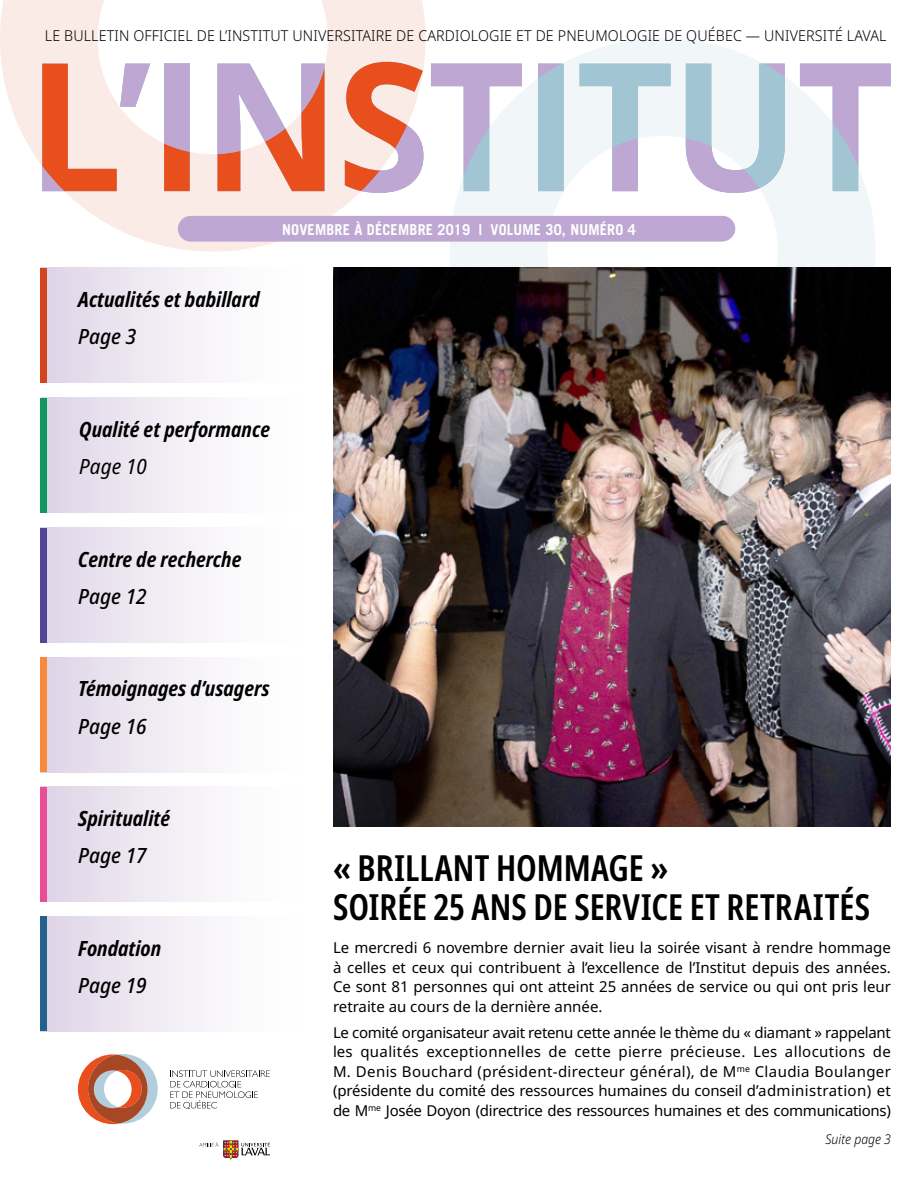
<style>
.page{position:relative;width:918px;height:1188px;background:#fff}
.page>*{position:absolute;margin:0;border:0;box-sizing:border-box;transform-origin:0 0}
.t1{font:600 extra-condensed 36px/39px "Noto Sans";color:#000}
.t2{font:italic 700 condensed 21px "Noto Sans";color:#000}
.t3{font:italic 500 semi-condensed 21px "Noto Sans";color:#000}
.t4{font:italic semi-condensed 21px "Noto Sans";color:#000}
.t5{font:15px/19.5px "Noto Sans";letter-spacing:-.02em;color:#000;text-align:justify}
.t6{font:300 15px "Noto Sans";letter-spacing:.01em;color:#000;scale:.95 1}
.t7{font:700 15px "Trade Gothic";letter-spacing:.015em;color:#fff;scale:.96 1}
.t8{font:italic 300 13.5px "Noto Sans";color:#000;scale:.9 1}
</style>
<div class="page">
<div style="left:42px;top:398px;width:264px;height:115px;background:linear-gradient(to right,#e0d6e8,#fff)"></div>
<div style="left:40px;top:916px;width:265px;height:115px;background:linear-gradient(to right,#e0d6e8,#fff)"></div>
<div style="left:40px;top:787px;width:265px;height:115px;background:linear-gradient(to right,#e0d6e8,#fff)"></div>
<div style="left:40px;top:658px;width:265px;height:115px;background:linear-gradient(to right,#e0d6e8,#fff)"></div>
<div style="left:40px;top:528px;width:265px;height:114px;background:linear-gradient(to right,#e1d8e9,#fff)"></div>
<div style="left:40px;top:268px;width:265px;height:115px;background:linear-gradient(to right,#e0d6e8,#fff)"></div>
<svg style="left:0;top:0;width:426px;height:252px"></svg>
<svg style="left:42px;top:62px;width:849px;height:131px;fill:#faebe6"></svg>
<svg style="left:450px;top:38px;width:425px;height:230px"></svg>
<svg style="left:522px;top:64px;width:278px;height:127px;fill:#f1f6f8"></svg>
<svg style="left:431px;top:64px;width:91px;height:127px"></svg>
<svg style="left:538px;top:64px;width:26px;height:127px;background:#a3c3d3"></svg>
<svg style="left:345px;top:62px;width:78px;height:131px;background:#e7a396"></svg>
<svg style="left:42px;top:64px;width:108px;height:127px;background:#efb7aa"></svg>
<svg style="left:218px;top:64px;width:106px;height:127px"></svg>
<svg style="left:164px;top:64px;width:26px;height:127px;background:#cb8a96"></svg>
<svg style="left:686px;top:64px;width:99px;height:129px"></svg>
<svg style="left:800px;top:64px;width:91px;height:127px"></svg>
<svg style="left:580px;top:64px;width:91px;height:127px"></svg>
<div style="left:178px;top:216px;width:557px;height:26px;background:#bea8d3"></div>
<svg style="left:199px;top:1140px;width:71px;height:20px"></svg>
<svg style="left:170px;top:1070px;width:100px;height:38px"></svg>
<svg style="left:78px;top:1054px;width:80px;height:70px"></svg>
<div style="left:41px;top:916px;width:6px;height:115px;background:#24618e"></div>
<div style="left:41px;top:787px;width:6px;height:115px;background:#e94d97"></div>
<div style="left:41px;top:657px;width:6px;height:115px;background:#f98a3c"></div>
<div style="left:41px;top:528px;width:6px;height:115px;background:#554596"></div>
<div style="left:41px;top:398px;width:6px;height:115px;background:#119962"></div>
<div style="left:41px;top:268px;width:6px;height:115px;background:#d2451e"></div>
<img style="left:333px;top:268px;width:558px;height:558px">
<p class="t6" style="left:45px;top:25px;width:888px">LE BULLETIN OFFICIEL DE L’INSTITUT UNIVERSITAIRE DE CARDIOLOGIE ET DE PNEUMOLOGIE DE QUÉBEC — UNIVERSITÉ LAVAL</p>
<h2 class="t2" style="left:78px;top:284px;width:183px">Actualités et babillard</h2>
<h2 class="t3" style="left:78px;top:322px;width:60px">Page 3</h2>
<p class="t7" style="left:282px;top:220px;width:370px">NOVEMBRE À DÉCEMBRE 2019 | VOLUME 30, NUMÉRO 4</p>
<h2 class="t2" style="left:79px;top:414px;width:192px">Qualité et performance</h2>
<h2 class="t4" style="left:79px;top:452px;width:69px">Page 10</h2>
<h2 class="t2" style="left:78px;top:544px;width:165px">Centre de recherche</h2>
<h2 class="t3" style="left:78px;top:582px;width:70px">Page 12</h2>
<h2 class="t2" style="left:78px;top:674px;width:193px">Témoignages d’usagers</h2>
<h2 class="t3" style="left:78px;top:712px;width:70px">Page 16</h2>
<h2 class="t2" style="left:78px;top:804px;width:93px">Spiritualité</h2>
<h2 class="t3" style="left:78px;top:841px;width:70px">Page 17</h2>
<h2 class="t2" style="left:78px;top:933px;width:85px">Fondation</h2>
<h2 class="t3" style="left:78px;top:971px;width:70px">Page 19</h2>
<h1 class="t1" style="left:333px;top:849px;width:539px">« BRILLANT HOMMAGE »<br>SOIRÉE 25 ANS DE SERVICE ET RETRAITÉS</h1>
<p class="t5" style="left:333px;top:938px;width:559px">Le mercredi 6 novembre dernier avait lieu la soirée visant à rendre hommage à celles et ceux qui contribuent à l’excellence de l’Institut depuis des années.<br>Ce sont 81 personnes qui ont atteint 25 années de service ou qui ont pris leur retraite au cours de la dernière année.</p>
<p class="t5" style="left:333px;top:1023px;width:560px">Le comité organisateur avait retenu cette année le thème du « diamant » rappelant les qualités exceptionnelles de cette pierre précieuse. Les allocutions de M. Denis Bouchard (président-directeur général), de M<sup>me</sup> Claudia Boulanger (présidente du comité des ressources humaines du conseil d’administration) et de M<sup>me</sup> Josée Doyon (directrice des ressources humaines et des communications)</p>
<p class="t8" style="left:826px;top:1129px;width:74px">Suite page 3</p>
</div>
